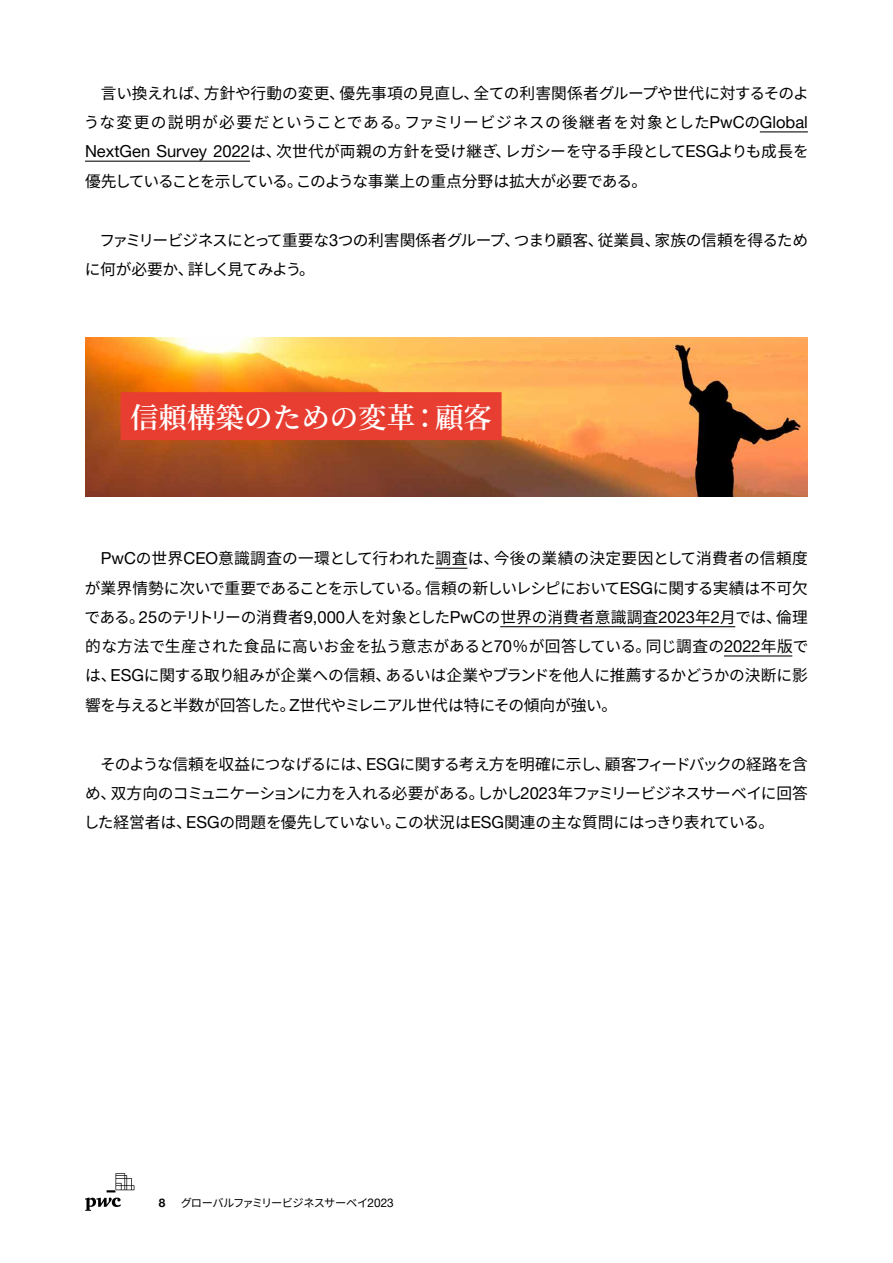
<style>
.page{position:relative;width:893px;height:1263px;background:#fff}
.page>*{position:absolute;margin:0;border:0;box-sizing:border-box;transform-origin:0 0}
.t1{font:600 28.5px "Noto Serif CJ Kjp";color:#fff}
.t2{font:15.75px/29.2px "Noto Sans CJ Kjp";letter-spacing:-.03em;color:#000;text-align:justify}
.t3{font:700 11.85px "Helvetica Neue LT Pro";color:#000}
.t4{font:11.25px "Noto Sans CJ Kjp";letter-spacing:-.07em;color:#000}
.s1{font-family:"Helvetica Neue LT Pro";font-size:16.5px}
.s2{font-family:"Helvetica Neue LT Pro";font-size:11.85px}
</style>
<div class="page">
<svg style="left:85px;top:1173px;width:49px;height:38px"></svg>
<hr style="left:760px;top:131px;width:48px;height:1px;background:#000">
<hr style="left:85px;top:161px;width:165px;height:1px;background:#000">
<hr style="left:435px;top:568px;width:32px;height:1px;background:#000">
<hr style="left:500px;top:626px;width:235px;height:1px;background:#000">
<hr style="left:724px;top:655px;width:68px;height:1px;background:#000">
<img style="left:85px;top:337px;width:722px;height:160px">
<div style="left:121px;top:392px;width:381px;height:48px;background:#e83e32"></div>
<p class="t2" style="left:84px;top:79px;width:727px;text-indent:17px">言い換えれば、方針や行動の変更、優先事項の見直し、全ての利害関係者グループや世代に対するそのような変更の説明が必要だということである。ファミリービジネスの後継者を対象とした<span class="s1">PwC</span>の<span class="s1">Global NextGen Survey 2022</span>は、次世代が両親の方針を受け継ぎ、レガシーを守る手段として<span class="s1">ESG</span>よりも成長を優先していることを示している。このような事業上の重点分野は拡大が必要である。</p>
<p class="t2" style="left:85px;top:226px;width:725px;text-indent:15px">ファミリービジネスにとって重要な<span class="s1">3</span>つの利害関係者グループ、つまり顧客、従業員、家族の信頼を得るために何が必要か、詳しく見てみよう。</p>
<h1 class="t1" style="left:130px;top:402px;width:363px">信頼構築のための変革：顧客</h1>
<p class="t2" style="left:84px;top:544px;width:726px;text-indent:16px"><span class="s1">PwC</span>の世界<span class="s1">CEO</span>意識調査の一環として行われた調査は、今後の業績の決定要因として消費者の信頼度が業界情勢に次いで重要であることを示している。信頼の新しいレシピにおいて<span class="s1">ESG</span>に関する実績は不可欠である。<span class="s1">25</span>のテリトリーの消費者<span class="s1">9,000</span>人を対象とした<span class="s1">PwC</span>の世界の消費者意識調査<span class="s1">2023</span>年<span class="s1">2</span>月では、倫理的な方法で生産された食品に高いお金を払う意志があると<span class="s1">70</span>％が回答している。同じ調査の<span class="s1">2022</span>年版では、<span class="s1">ESG</span>に関する取り組みが企業への信頼、あるいは企業やブランドを他人に推薦するかどうかの決断に影響を与えると半数が回答した。<span class="s1">Z</span>世代やミレニアル世代は特にその傾向が強い。</p>
<p class="t2" style="left:84px;top:750px;width:726px;text-indent:16px">そのような信頼を収益につなげるには、<span class="s1">ESG</span>に関する考え方を明確に示し、顧客フィードバックの経路を含め、双方向のコミュニケーションに力を入れる必要がある。しかし<span class="s1">2023</span>年ファミリービジネスサーベイに回答した経営者は、<span class="s1">ESG</span>の問題を優先していない。この状況は<span class="s1">ESG</span>関連の主な質問にはっきり表れている。</p>
<p class="t3" style="left:159px;top:1195px;width:8px">8</p>
<p class="t4" style="left:181px;top:1196px;width:215px">グローバルファミリービジネスサーベイ<span class="s2">2023</span></p>
</div>
